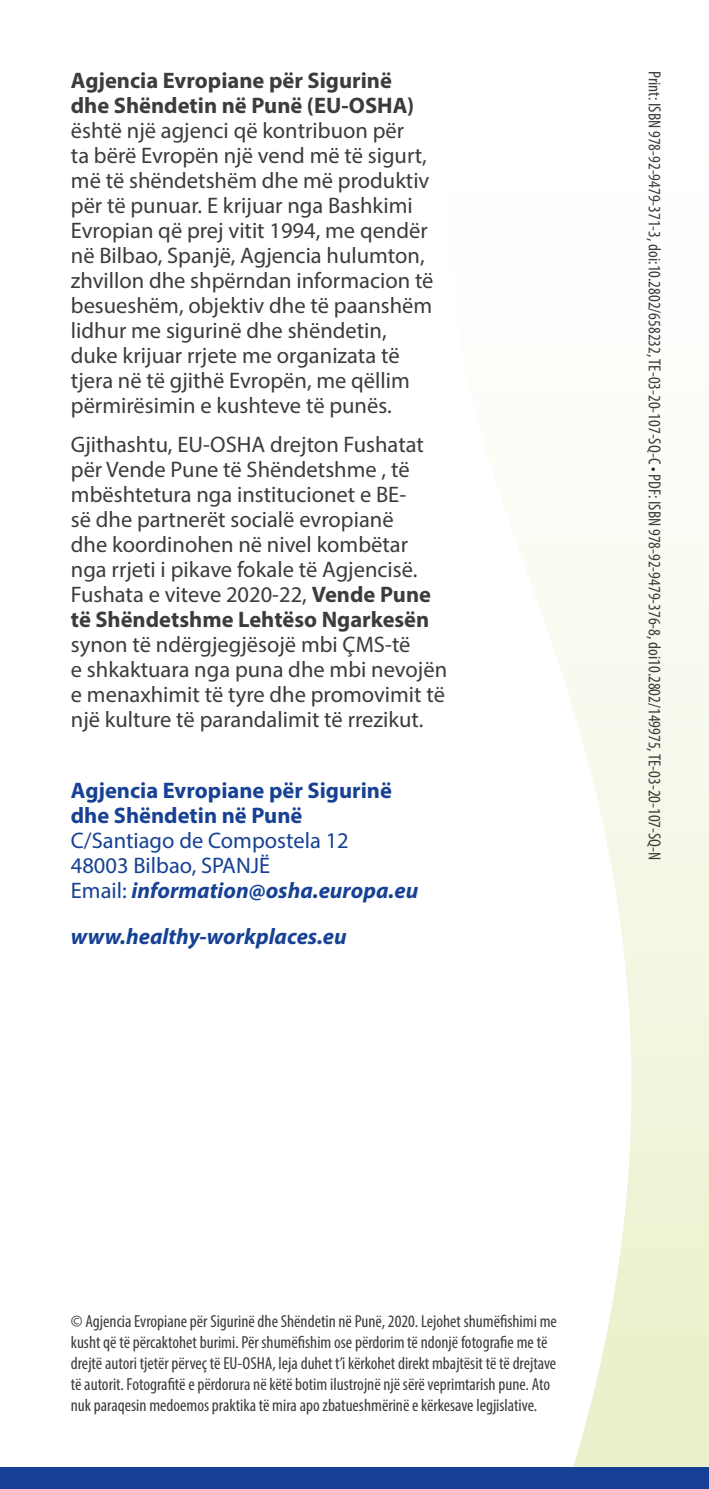
<style>
.page{position:relative;width:709px;height:1489px;background:#fff}
.page>*{position:absolute;margin:0;border:0;box-sizing:border-box;transform-origin:0 0}
.Body_leading_10{font:22.5px/25px "Myriad Pro";color:#3c3c3b}
.Adress{font:700 22.5px/25px "Myriad Pro";color:#164194}
.Adress-2{font:22.5px "Myriad Pro";color:#164194}
.Adress-3{font:italic 700 22.5px "Myriad Pro";color:#164194}
.Adress_2{font:italic 700 22.5px "Myriad Pro";color:#164194}
.End{font:condensed 17.5px/21px "Myriad Pro";color:#3c3c3b}
.ISBN_doi_TE_codes{font:condensed 17.5px "Myriad Pro";color:#3c3c3b}
.s1{font-weight:700}
.s2{font-weight:400;font-style:normal}
.s3{color:#1d1d1b}
</style>
<div class="page">
<svg style="left:515px;top:538px;width:194px;height:929px"></svg>
<div style="left:0;top:1467px;width:709px;height:21px;background:#164194"></div>
<p class="Body_leading_10" style="left:71px;top:67px;width:364px"><span class="s1">Agjencia Evropiane për Sigurinë dhe Shëndetin në Punë (EU-OSHA) </span>është një agjenci që kontribuon për<br>ta bërë Evropën një vend më të sigurt, më të shëndetshëm dhe më produktiv për të punuar. E krijuar nga Bashkimi Evropian që prej vitit 1994, me qendër në Bilbao, Spanjë, Agjencia hulumton, zhvillon dhe shpërndan informacion të besueshëm, objektiv dhe të paanshëm lidhur me sigurinë dhe shëndetin, duke krijuar rrjete me organizata të tjera në të gjithë Evropën, me qëllim përmirësimin e kushteve të punës.</p>
<p class="Body_leading_10" style="left:71px;top:432px;width:378px">Gjithashtu, EU-OSHA drejton Fushatat për Vende Pune të Shëndetshme , të mbështetura nga institucionet e BE-<br>së dhe partnerët socialë evropianë<br>dhe koordinohen në nivel kombëtar nga rrjeti i pikave fokale të Agjencisë.<br>Fushata e viteve 2020-22, <span class="s1">Vende Pune të Shëndetshme Lehtëso Ngarkesën </span>synon të ndërgjegjësojë mbi ÇMS-të<br>e shkaktuara nga puna dhe mbi nevojën e menaxhimit të tyre dhe promovimit të një kulture të parandalimit të rrezikut.</p>
<p class="Adress" style="left:71px;top:777px;width:322px">Agjencia Evropiane për Sigurinë dhe Shëndetin në Punë</p>
<p class="Adress-2" style="left:71px;top:826px;width:279px">C/Santiago de Compostela 12</p>
<p class="Adress-2" style="left:71px;top:851px;width:201px">48003 Bilbao, SPANJË</p>
<p class="Adress-3" style="left:71px;top:875px;width:349px"><span class="s2">Email:</span> information@osha.europa.eu</p>
<p class="Adress_2" style="left:71px;top:922px;width:277px">www.healthy-workplaces.eu</p>
<p class="ISBN_doi_TE_codes" style="left:665px;top:71px;width:790px;rotate:90deg">Print: ISBN 978-92-9479-371-3, doi:10.2802/658232, TE-03-20-107-SQ-C <span class="s3">•</span> PDF: ISBN 978-92-9479-376-8, doi10.2802/149975, TE-03-20-107-SQ-N</p>
<p class="End" style="left:71px;top:1310px;width:487px">© Agjencia Evropiane për Sigurinë dhe Shëndetin në Punë, 2020. Lejohet shumëfishimi me kusht që të përcaktohet burimi. Për shumëfishim ose përdorim të ndonjë fotografie me të drejtë autori tjetër përveç të EU-OSHA, leja duhet t’i kërkohet direkt mbajtësit të të drejtave të autorit. Fotografitë e përdorura në këtë botim ilustrojnë një sërë veprimtarish pune. Ato nuk paraqesin medoemos praktika të mira apo zbatueshmërinë e kërkesave legjislative.</p>
</div>
